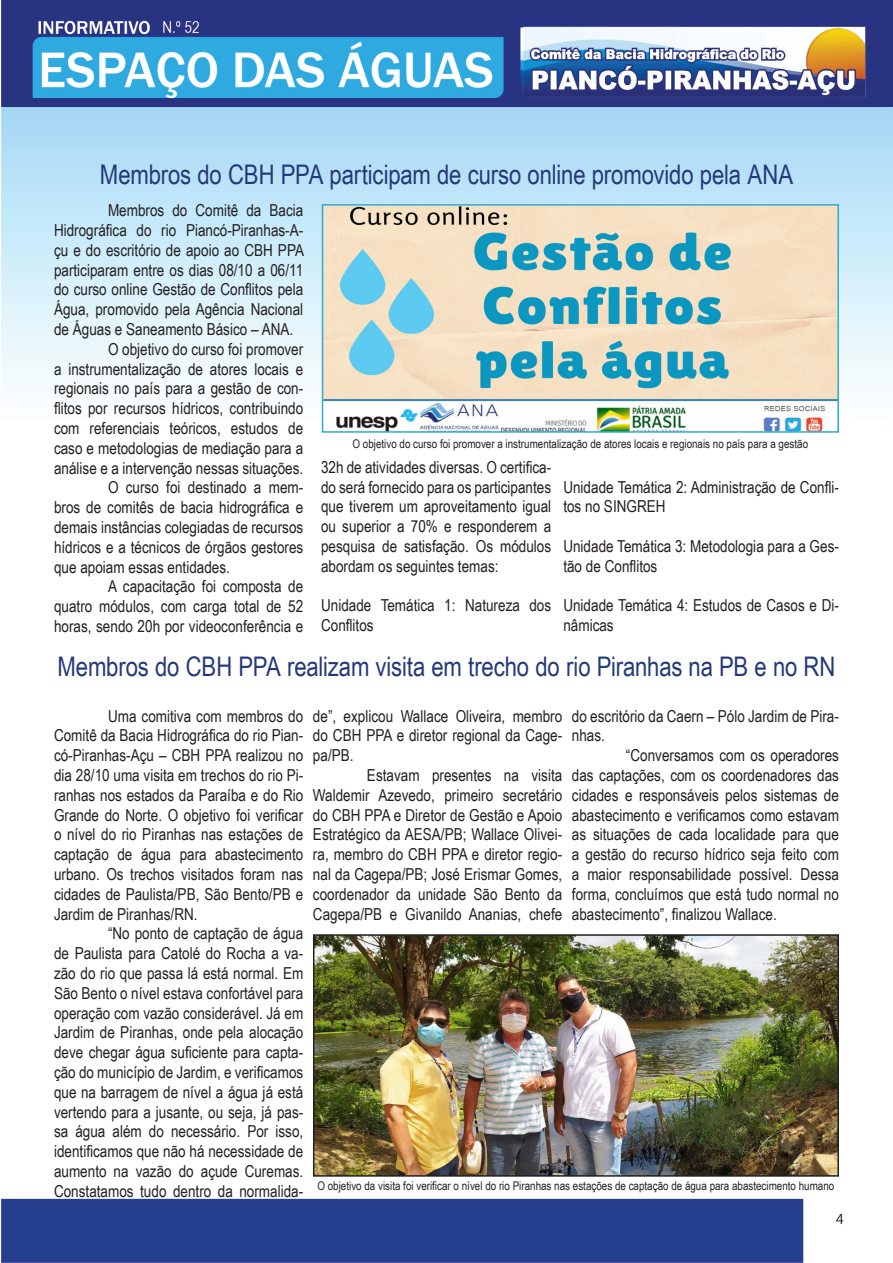
<style>
.page{position:relative;width:893px;height:1263px;background:#fff}
.page>*{position:absolute;margin:0;border:0;box-sizing:border-box;transform-origin:0 0}
.t1{font:27px "Arial Narrow";letter-spacing:-.005em;color:#243979}
.t2{font:16.5px/19.8px "Arial Narrow";color:#231f20;text-align:justify}
.t3{font:12px "Arial Narrow";color:#231f20}
</style>
<div class="page">
<img style="left:1px;top:0;width:892px;height:1262px">
<img style="left:325px;top:207px;width:511px;height:223px">
<div style="left:322px;top:204px;width:517px;height:229px;border:2px solid #2faad8"></div>
<img style="left:316px;top:937px;width:520px;height:237px">
<div style="left:313px;top:934px;width:526px;height:243px;border:2px solid #231f20"></div>
<p class="t1" style="left:100px;top:155px;width:695px">Membros do CBH PPA participam de curso online promovido pela ANA</p>
<p class="t2" style="left:108px;top:200px;width:197px">Membros do Comitê da Bacia</p>
<p class="t2" style="left:54px;top:220px;width:251px">Hidrográfica do rio Piancó-Piranhas-A-</p>
<p class="t2" style="left:54px;top:239px;width:252px">çu e do escritório de apoio ao CBH PPA</p>
<p class="t2" style="left:54px;top:259px;width:251px">participaram entre os dias 08/10 a 06/11</p>
<p class="t2" style="left:54px;top:279px;width:251px">do curso online Gestão de Conflitos pela</p>
<p class="t2" style="left:54px;top:299px;width:251px">Água, promovido pela Agência Nacional</p>
<p class="t2" style="left:54px;top:319px;width:241px">de Águas e Saneamento Básico – ANA.</p>
<p class="t2" style="left:108px;top:338px;width:197px">O objetivo do curso foi promover</p>
<p class="t2" style="left:54px;top:358px;width:251px">a instrumentalização de atores locais e</p>
<p class="t2" style="left:54px;top:378px;width:251px">regionais no país para a gestão de con-</p>
<p class="t2" style="left:54px;top:398px;width:251px">flitos por recursos hídricos, contribuindo</p>
<p class="t2" style="left:54px;top:418px;width:251px">com referenciais teóricos, estudos de</p>
<p class="t2" style="left:54px;top:437px;width:251px">caso e metodologias de mediação para a</p>
<p class="t2" style="left:54px;top:457px;width:251px">análise e a intervenção nessas situações.</p>
<p class="t2" style="left:54px;top:477px;width:251px;text-indent:54px">O curso foi destinado a mem&shy;bros de comitês de bacia hidrográfica e demais instâncias colegiadas de recursos hídricos e a técnicos de órgãos gestores que apoiam essas entidades.</p>
<p class="t2" style="left:54px;top:576px;width:251px;text-indent:54px">A capacitação foi composta de quatro módulos, com carga total de 52 horas, sendo 20h por videoconferência e</p>
<p class="t3" style="left:352px;top:435px;width:457px">O objetivo do curso foi promover a instrumentalização de atores locais e regionais no país para a gestão</p>
<p class="t2" style="left:321px;top:456px;width:232px">32h de atividades diversas. O certifica&shy;do será fornecido para os participantes que tiverem um aproveitamento igual ou superior a 70% e responderem a pesquisa de satisfação. Os módulos abordam os seguintes temas:</p>
<p class="t2" style="left:321px;top:595px;width:232px">Unidade Temática 1: Natureza dos<br>Conflitos</p>
<p class="t2" style="left:563px;top:476px;width:277px">Unidade Temática 2: Administração de Confli&shy;tos no SINGREH</p>
<p class="t2" style="left:563px;top:536px;width:277px">Unidade Temática 3: Metodologia para a Ges&shy;tão de Conflitos</p>
<p class="t2" style="left:563px;top:595px;width:277px">Unidade Temática 4: Estudos de Casos e Di&shy;nâmicas</p>
<p class="t1" style="left:57px;top:647px;width:780px">Membros do CBH PPA realizam visita em trecho do rio Piranhas na PB e no RN</p>
<p class="t2" style="left:54px;top:705px;width:251px;text-indent:54px">Uma comitiva com membros do Comitê da Bacia Hidrográfica do rio Pian&shy;có-Piranhas-Açu – CBH PPA realizou no dia 28/10 uma visita em trechos do rio Pi&shy;ranhas nos estados da Paraíba e do Rio Grande do Norte. O objetivo foi verificar o nível do rio Piranhas nas estações de captação de água para abastecimento urbano. Os trechos visitados foram nas cidades de Paulista/PB, São Bento/PB e Jardim de Piranhas/RN.</p>
<p class="t2" style="left:54px;top:923px;width:251px;text-indent:54px">“No ponto de captação de água de Paulista para Catolé do Rocha a va&shy;zão do rio que passa lá está normal. Em São Bento o nível estava confortável para operação com vazão considerável. Já em Jardim de Piranhas, onde pela alocação deve chegar água suficiente para capta&shy;ção do município de Jardim, e verificamos que na barragem de nível a água já está vertendo para a jusante, ou seja, já pas&shy;sa água além do necessário. Por isso, identificamos que não há necessidade de aumento na vazão do açude Curemas.<br>Constatamos tudo dentro da normalida-</p>
<p class="t2" style="left:313px;top:705px;width:251px">de”, explicou Wallace Oliveira, membro do CBH PPA e diretor regional da Cage&shy;pa/PB.</p>
<p class="t2" style="left:313px;top:765px;width:251px;text-indent:54px">Estavam presentes na visita Waldemir Azevedo, primeiro secretário do CBH PPA e Diretor de Gestão e Apoio Estratégico da AESA/PB; Wallace Olivei&shy;ra, membro do CBH PPA e diretor regio&shy;nal da Cagepa/PB; José Erismar Gomes, coordenador da unidade São Bento da Cagepa/PB e Givanildo Ananias, chefe</p>
<p class="t2" style="left:572px;top:705px;width:269px">do escritório da Caern – Pólo Jardim de Pira&shy;nhas.</p>
<p class="t2" style="left:572px;top:745px;width:269px;text-indent:54px">“Conversamos com os operadores das captações, com os coordenadores das cidades e responsáveis pelos sistemas de abastecimento e verificamos como estavam as situações de cada localidade para que a gestão do recurso hídrico seja feito com a maior responsabilidade possível. Dessa forma, concluímos que está tudo normal no abastecimento”, finalizou Wallace.</p>
<p class="t3" style="left:317px;top:1177px;width:518px">O objetivo da visita foi verificar o nível do rio Piranhas nas estações de captação de água para abastecimento humano</p>
</div>
